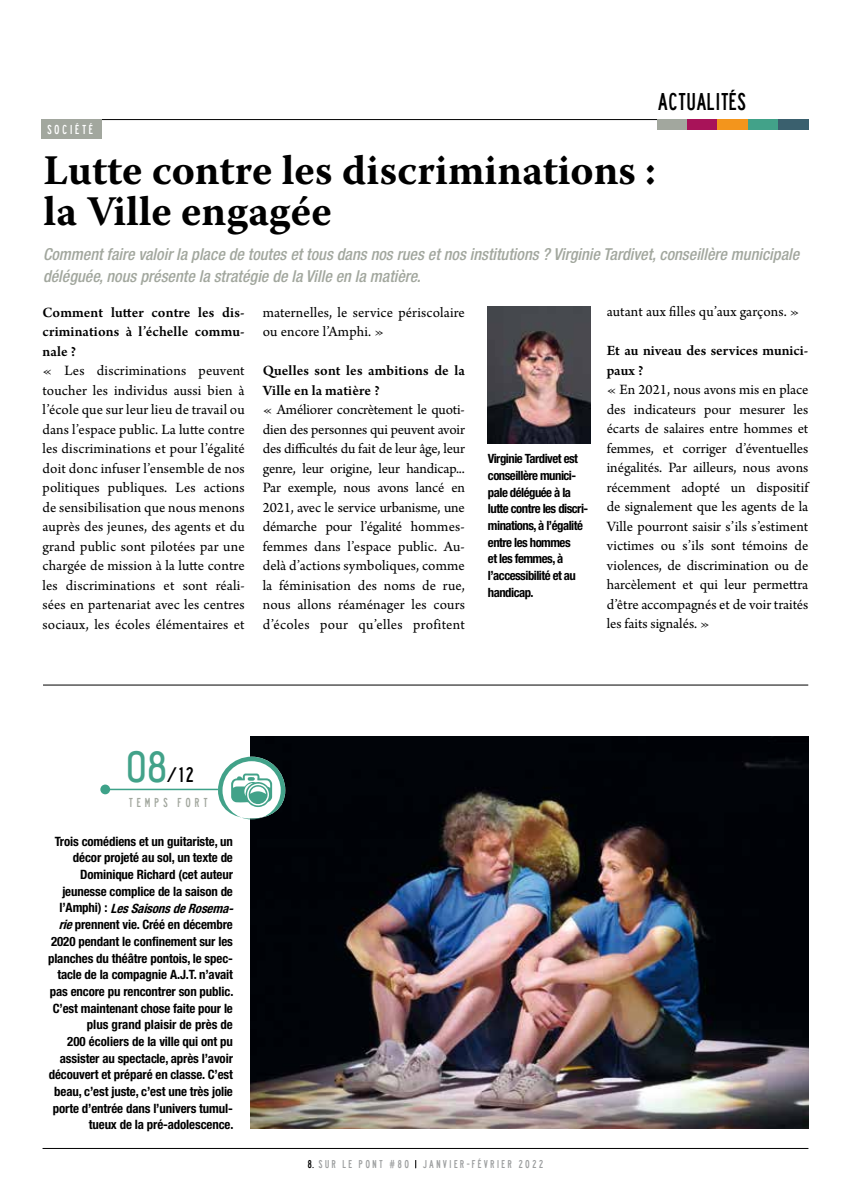
<style>
.page{position:relative;width:851px;height:1191px;background:#fff}
.page>*{position:absolute;margin:0;border:0;box-sizing:border-box;transform-origin:0 0}
.t1{font:700 42px/40.5px "Warnock Pro";color:#000}
.t2{font:22.5px "lanea";color:#000}
.t3{font:19.5px "lanea";color:#000}
.t4{font:italic 500 condensed 16.5px/22.5px "Helvetica Neue";color:#a2a79e}
.t5{font:15px/19.5px "Arno Pro";letter-spacing:.005em;color:#000;text-align:justify}
.t6{font:600 15px/19.5px "Arno Pro";letter-spacing:.005em;color:#000}
.t7{font:700 condensed 12.9px "Helvetica Neue";letter-spacing:-.01em;color:#000}
.t8{font:italic 700 condensed 12.9px "Helvetica Neue";color:#000}
.t9{font:700 condensed 12.75px/16.6px "Helvetica Neue";letter-spacing:-.04em;color:#000}
.t10{font:12px "lanea";letter-spacing:.3em;color:#a2a79e}
.t11{font:12px "lanea";letter-spacing:.2em;color:#fff}
.t12{font:10.5px "lanea";letter-spacing:.2em;color:#9c9e9f}
.s1{font-family:"Tower Print US";font-size:39.9px;color:#42a289}
.s2{font-style:normal}
.s3{font-style:italic}
.s4{color:#000}
</style>
<div class="page">
<hr style="left:43px;top:1148px;width:765px;height:1px;background:#000">
<hr style="left:44px;top:119px;width:764px;height:1px;background:#000">
<div style="left:657px;top:119px;width:30px;height:10px;background:#a2a79e"></div>
<div style="left:687px;top:119px;width:30px;height:10px;background:#a81359"></div>
<div style="left:717px;top:119px;width:30px;height:10px;background:#f3951c"></div>
<div style="left:747px;top:119px;width:31px;height:10px;background:#42a289"></div>
<div style="left:778px;top:119px;width:30px;height:10px;background:#3a606e"></div>
<hr style="left:43px;top:684px;width:765px;height:1px;background:#000">
<div style="left:41px;top:119px;width:61px;height:19px;background:#a2a79e"></div>
<img style="left:250px;top:737px;width:558px;height:392px">
<hr style="left:108px;top:788px;width:112px;height:2px;background:#3ea289">
<div style="left:100px;top:784px;width:10px;height:10px;background:#3ea289;border-radius:50%"></div>
<svg style="left:218px;top:756px;width:67px;height:63px"></svg>
<img style="left:488px;top:306px;width:102px;height:137px">
<h2 class="t2" style="left:657px;top:88px;width:90px">ACTUALITÉS</h2>
<p class="t11" style="left:47px;top:122px;width:48px">SOCIÉTÉ</p>
<h1 class="t1" style="left:44px;top:150px;width:613px">Lutte contre les discriminations : la Ville engagée</h1>
<p class="t4" style="left:43px;top:243px;width:757px">Comment faire valoir la place de toutes et tous dans nos rues et nos institutions ? Virginie Tardivet, conseillère municipale déléguée, nous présente la stratégie de la Ville en la matière.</p>
<p class="t6" style="left:43px;top:303px;width:204px;text-align:justify">Comment lutter contre les dis&shy;criminations à l’échelle commu&shy;nale ?</p>
<p class="t5" style="left:43px;top:362px;width:204px">« Les discriminations peuvent toucher les individus aussi bien à l’école que sur leur lieu de travail ou dans l’espace public. La lutte contre les discriminations et pour l’égalité doit donc infuser l’ensemble de nos politiques publiques. Les actions de sensibilisation que nous menons auprès des jeunes, des agents et du grand public sont pilotées par une chargée de mission à la lutte contre les discriminations et sont réali&shy;sées en partenariat avec les centres sociaux, les écoles élémentaires et</p>
<p class="t5" style="left:263px;top:303px;width:204px">maternelles, le service périscolaire ou encore l’Amphi. »</p>
<p class="t6" style="left:263px;top:362px;width:204px">Quelles sont les ambitions de la<br>Ville en la matière ?</p>
<p class="t5" style="left:263px;top:401px;width:204px">« Améliorer concrètement le quoti&shy;dien des personnes qui peuvent avoir des difficultés du fait de leur âge, leur genre, leur origine, leur handicap...<br>Par exemple, nous avons lancé en 2021, avec le service urbanisme, une démarche pour l’égalité hommes&shy;femmes dans l’espace public. Au&shy;delà d’actions symboliques, comme la féminisation des noms de rue, nous allons réaménager les cours d’écoles pour qu’elles profitent</p>
<p class="t9" style="left:488px;top:450px;width:102px">Virginie Tardivet est conseillère munici&shy;pale déléguée à la lutte contre les discri&shy;minations, à l’égalité entre les hommes<br>et les femmes, à l’accessibilité et au handicap.</p>
<p class="t5" style="left:606px;top:303px;width:194px">autant aux filles qu’aux garçons. »</p>
<p class="t6" style="left:606px;top:342px;width:203px">Et au niveau des services munici&shy;paux ?</p>
<p class="t5" style="left:606px;top:381px;width:203px">« En 2021, nous avons mis en place des indicateurs pour mesurer les écarts de salaires entre hommes et femmes, et corriger d’éventuelles inégalités. Par ailleurs, nous avons récemment adopté un dispositif de signalement que les agents de la Ville pourront saisir s’ils s’estiment victimes ou s’ils sont témoins de violences, de discrimination ou de harcèlement et qui leur permettra d’être accompagnés et de voir traités les faits signalés. »</p>
<h3 class="t3" style="left:126px;top:763px;width:70px"><span class="s1">08</span>/12</h3>
<p class="t10" style="left:129px;top:795px;width:80px">TEMPS FORT</p>
<p class="t7" style="left:55px;top:833px;width:179px">Trois comédiens et un guitariste, un</p>
<p class="t7" style="left:73px;top:850px;width:161px">décor projeté au sol, un texte de</p>
<p class="t7" style="left:80px;top:866px;width:154px">Dominique Richard (cet auteur</p>
<p class="t7" style="left:62px;top:883px;width:172px">jeunesse complice de la saison de</p>
<p class="t8" style="left:59px;top:900px;width:179px"><span class="s2">l ’ A m p h i ) :</span> LesSaisonsdeRosema-</p>
<p class="t7" style="left:59px;top:916px;width:176px"><span class="s3">rie</span>prennent vie. Créé en décembre</p>
<p class="t7" style="left:51px;top:933px;width:183px">2020 pendant le confinement sur les</p>
<p class="t7" style="left:48px;top:950px;width:186px">planches du théâtre pontois, le spec-</p>
<p class="t7" style="left:57px;top:966px;width:177px">tacle de la compagnie A.J.T. n’avait</p>
<p class="t7" style="left:50px;top:983px;width:185px">pas encore pu rencontrer son public.</p>
<p class="t7" style="left:53px;top:1000px;width:182px">C’est maintenant chose faite pour le</p>
<p class="t7" style="left:87px;top:1016px;width:148px">plus grand plaisir de près de</p>
<p class="t7" style="left:67px;top:1033px;width:167px">200 écoliers de la ville qui ont pu</p>
<p class="t7" style="left:60px;top:1050px;width:174px">assister au spectacle, après l’avoir</p>
<p class="t7" style="left:49px;top:1066px;width:186px">découvert et préparé en classe. C’est</p>
<p class="t7" style="left:54px;top:1083px;width:180px">beau, c’est juste, c’est une très jolie</p>
<p class="t7" style="left:53px;top:1100px;width:181px">porte d’entrée dans l’univers tumul-</p>
<p class="t7" style="left:89px;top:1116px;width:146px">tueux de la pré-adolescence.</p>
<p class="t12" style="left:307px;top:1157px;width:103px"><span class="s4">8.</span> SUR LE PONT #80</p>
<p class="t12" style="left:422px;top:1157px;width:123px">JANVIER-FÉVRIER 2022</p>
</div>
